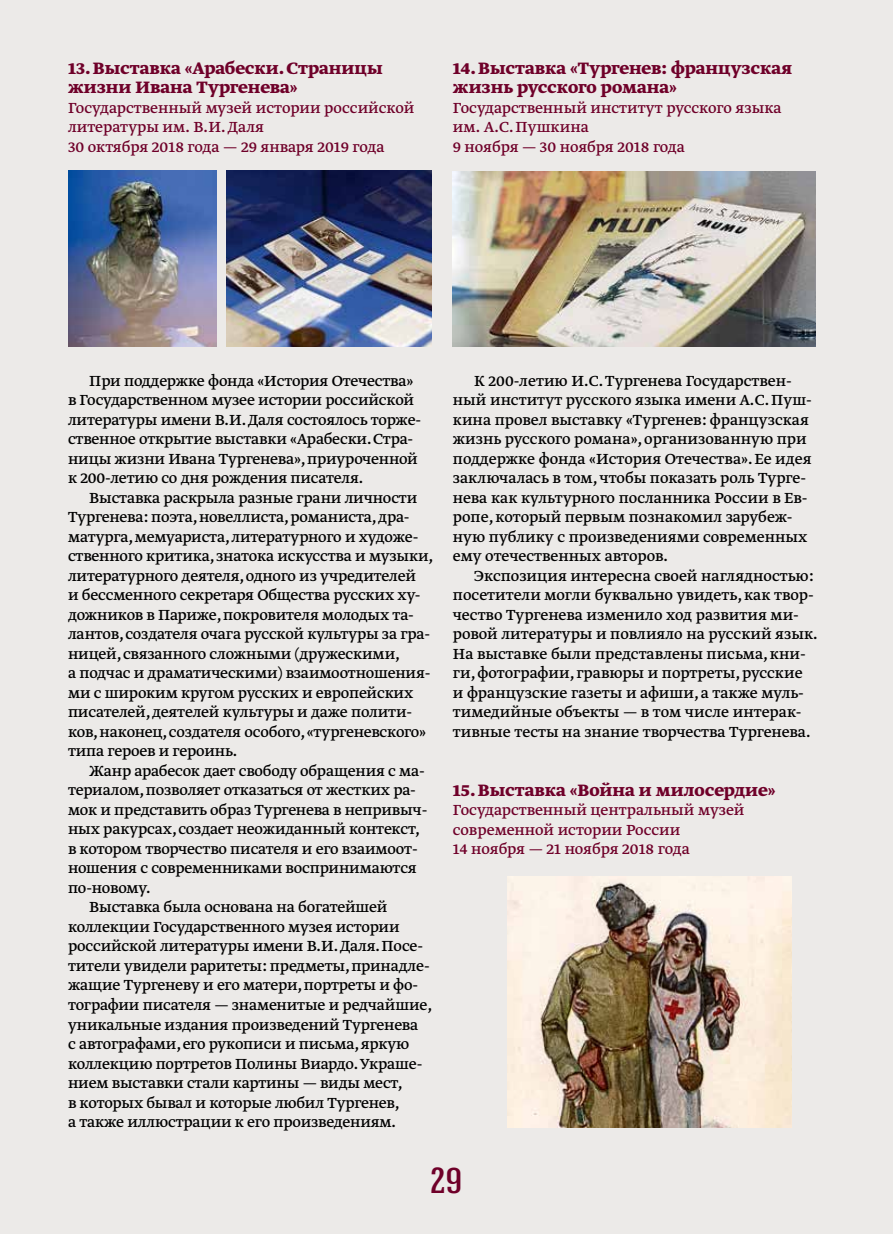
<style>
.page{position:relative;width:893px;height:1234px;background:#fff}
.page>*{position:absolute;margin:0;border:0;box-sizing:border-box;transform-origin:0 0}
.t1{font:500 36px "Hagin Caps";color:#6f0029}
.t2{font:700 19.5px/19.5px "Greta Text Pro";color:#6f0029}
.t3{font:17.25px/19.5px "Greta Text Pro";letter-spacing:-.01em;color:#000}
.t4{font:17.25px/19.5px "Greta Text Pro";color:#6f0029}
</style>
<div class="page">
<div style="left:0;top:0;width:893px;height:1233px;background:#eceae8"></div>
<img style="left:68px;top:171px;width:149px;height:175px">
<img style="left:452px;top:171px;width:364px;height:175px">
<img style="left:227px;top:171px;width:205px;height:175px">
<img style="left:507px;top:876px;width:284px;height:251px">
<p class="t2" style="left:68px;top:58px;width:316px">13. Выставка «Арабески. Страницы жизни Ивана Тургенева»</p>
<p class="t4" style="left:68px;top:98px;width:348px">Государственный музей истории российской литературы им. В.И.Даля<br>30 октября 2018 года — 29 января 2019 года</p>
<p class="t2" style="left:453px;top:58px;width:341px">14. Выставка «Тургенев: французская жизнь русского романа»</p>
<p class="t4" style="left:453px;top:98px;width:330px">Государственный институт русского языка им. А.С.Пушкина<br>9 ноября — 30 ноября 2018 года</p>
<p class="t3" style="left:68px;top:371px;width:355px;text-indent:21px">При поддержке фонда «История Отечества» в Государственном музее истории российской литературы имени В.И.Даля состоялось торже&shy;ственное открытие выставки «Арабески. Стра&shy;ницы жизни Ивана Тургенева», приуроченной к 200-летию со дня рождения писателя.</p>
<p class="t3" style="left:68px;top:488px;width:367px;text-indent:21px">Выставка раскрыла разные грани личности Тургенева: поэта, новеллиста, романиста, дра&shy;матурга, мемуариста, литературного и художе&shy;ственного критика, знатока искусства и музыки, литературного деятеля, одного из учредителей<br>и бессменного секретаря Общества русских ху&shy;дожников в Париже, покровителя молодых та&shy;лантов, создателя очага русской культуры за гра&shy;ницей, связанного сложными (дружескими,<br>а подчас и драматическими) взаимоотношения&shy;ми с широким кругом русских и европейских писателей, деятелей культуры и даже полити&shy;ков, наконец, создателя особого, «тургеневского» типа героев и героинь.</p>
<p class="t3" style="left:89px;top:761px;width:337px">Жанр арабесок дает свободу обращения с ма-</p>
<p class="t3" style="left:68px;top:780px;width:349px">териалом, позволяет отказаться от жестких ра-</p>
<p class="t3" style="left:68px;top:800px;width:361px">мок и представить образ Тургенева в непривыч-</p>
<p class="t3" style="left:68px;top:819px;width:354px">ных ракурсах, создает неожиданный контекст,</p>
<p class="t3" style="left:68px;top:839px;width:351px">в котором творчество писателя и его взаимоот-</p>
<p class="t3" style="left:68px;top:858px;width:350px">ношения с современниками воспринимаются</p>
<p class="t3" style="left:68px;top:878px;width:84px">по-новому.</p>
<p class="t3" style="left:89px;top:897px;width:300px">Выставка была основана на богатейшей</p>
<p class="t3" style="left:68px;top:917px;width:333px">коллекции Государственного музея истории</p>
<p class="t3" style="left:68px;top:936px;width:357px">российской литературы имени В.И.Даля. Посе-</p>
<p class="t3" style="left:68px;top:956px;width:363px">тители увидели раритеты: предметы, принадле-</p>
<p class="t3" style="left:68px;top:975px;width:352px">жащие Тургеневу и его матери, портреты и фо-</p>
<p class="t3" style="left:68px;top:995px;width:366px">тографии писателя — знаменитые и редчайшие,</p>
<p class="t3" style="left:68px;top:1014px;width:352px">уникальные издания произведений Тургенева</p>
<p class="t3" style="left:68px;top:1034px;width:343px">с автографами, его рукописи и письма, яркую</p>
<p class="t3" style="left:68px;top:1053px;width:356px">коллекцию портретов Полины Виардо. Украше-</p>
<p class="t3" style="left:68px;top:1073px;width:336px">нием выставки стали картины — виды мест,</p>
<p class="t3" style="left:68px;top:1092px;width:333px">в которых бывал и которые любил Тургенев,</p>
<p class="t3" style="left:68px;top:1112px;width:329px">а также иллюстрации к его произведениям.</p>
<p class="t3" style="left:453px;top:371px;width:361px;text-indent:21px">К 200-летию И.С.Тургенева Государствен&shy;ный институт русского языка имени А.С.Пуш&shy;кина провел выставку «Тургенев: французская жизнь русского романа», организованную при поддержке фонда «История Отечества». Ее идея заключалась в том, чтобы показать роль Турге&shy;нева как культурного посланника России в Ев&shy;ропе, который первым познакомил зарубеж&shy;ную публику с произведениями современных ему отечественных авторов.</p>
<p class="t3" style="left:453px;top:566px;width:366px;text-indent:21px">Экспозиция интересна своей наглядностью: посетители могли буквально увидеть, как твор&shy;чество Тургенева изменило ход развития ми&shy;ровой литературы и повлияло на русский язык.<br>На выставке были представлены письма, кни&shy;ги, фотографии, гравюры и портреты, русские<br>и французские газеты и афиши, а также муль&shy;тимедийные объекты — в том числе интерак&shy;тивные тесты на знание творчества Тургенева.</p>
<p class="t2" style="left:453px;top:780px;width:324px">15. Выставка «Война и милосердие»</p>
<p class="t4" style="left:453px;top:800px;width:293px">Государственный центральный музей современной истории России<br>14 ноября — 21 ноября 2018 года</p>
<h1 class="t1" style="left:430px;top:1157px;width:34px">29</h1>
</div>
